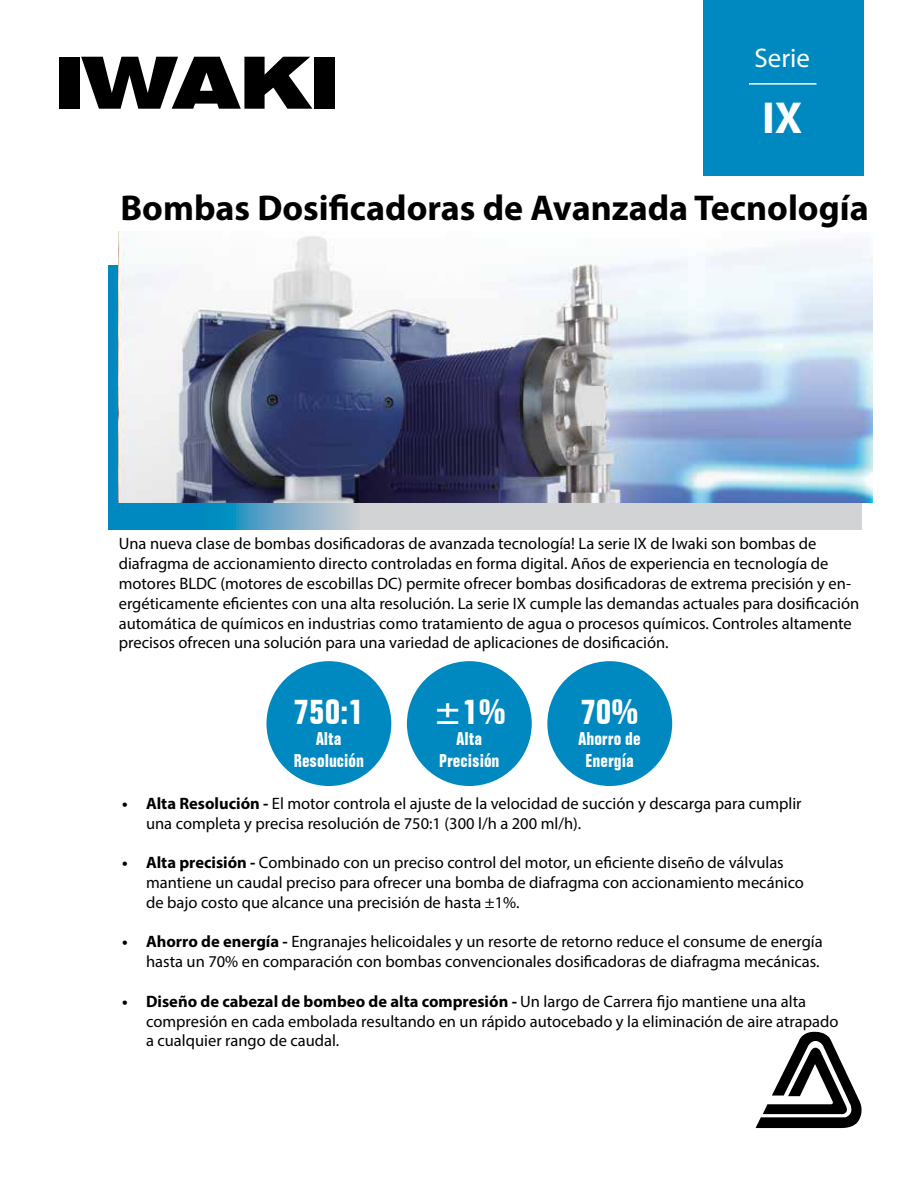
<style>
.page{position:relative;width:918px;height:1188px;background:#fff}
.page>*{position:absolute;margin:0;border:0;box-sizing:border-box;transform-origin:0 0}
.t1{font:900 expanded 72px "Swiss 721 BT";color:#000}
.t2{font:700 45px "Myriad Pro";color:#fff}
.t3{font:700 36px "Myriad Pro";color:#000}
.t4{font:700 condensed 36px "Folio BT";color:#fff}
.t5{font:27px "Myriad Pro";color:#fff}
.t6{font:700 condensed 18px/21.6px "Folio BT";color:#fff;text-align:center}
.t7{font:16.5px/19.8px "Myriad Pro";color:#000}
.s1{font-weight:700}
</style>
<div class="page">
<div style="left:703px;top:0;width:161px;height:175px;background:#0089c0"></div>
<svg style="left:108px;top:266px;width:754px;height:263px;background:#90bbcd"></svg>
<svg style="left:756px;top:1032px;width:106px;height:96px"></svg>
<hr style="left:749px;top:83px;width:67px;height:2px;background:#fff">
<img style="left:119px;top:232px;width:753px;height:271px">
<div style="left:407px;top:661px;width:125px;height:125px;background:#0089c0;border-radius:50%"></div>
<div style="left:547px;top:661px;width:125px;height:125px;background:#0089c0;border-radius:50%"></div>
<div style="left:266px;top:661px;width:125px;height:125px;background:#0089c0;border-radius:50%"></div>
<h1 class="t1" style="left:54px;top:39px;width:288px">IWAKI</h1>
<h3 class="t5" style="left:754px;top:41px;width:57px">Serie</h3>
<h2 class="t2" style="left:762px;top:88px;width:42px">IX</h2>
<h3 class="t3" style="left:120px;top:185px;width:750px">Bombas Dosificadoras de Avanzada Tecnología</h3>
<p class="t7" style="left:119px;top:534px;width:742px">Una nueva clase de bombas dosificadoras de avanzada tecnología! La serie IX de Iwaki son bombas de diafragma de accionamiento directo controladas en forma digital. Años de experiencia en tecnología de motores BLDC (motores de escobillas DC) permite ofrecer bombas dosificadoras de extrema precisión y en&shy;ergéticamente eficientes con una alta resolución. La serie IX cumple las demandas actuales para dosificación automática de químicos en industrias como tratamiento de agua o procesos químicos. Controles altamente precisos ofrecen una solución para una variedad de aplicaciones de dosificación.</p>
<h3 class="t4" style="left:294px;top:689px;width:72px">750:1</h3>
<p class="t6" style="left:294px;top:728px;width:72px">Alta<br>Resolución</p>
<h3 class="t4" style="left:433px;top:689px;width:75px">±1%</h3>
<p class="t6" style="left:439px;top:728px;width:62px">Alta<br>Precisión</p>
<h3 class="t4" style="left:581px;top:689px;width:60px">70%</h3>
<p class="t6" style="left:579px;top:728px;width:64px">Ahorro de<br>Energía</p>
<p class="t7" style="left:146px;top:793px;width:657px;text-indent:-24px"><span class="s1">• Alta Resolución -</span> El motor controla el ajuste de la velocidad de succión y descarga para cumplir una completa y precisa resolución de 750:1 (300 l/h a 200 ml/h).</p>
<p class="t7" style="left:146px;top:853px;width:659px;text-indent:-24px"><span class="s1">• Alta precisión -</span> Combinado con un preciso control del motor, un eficiente diseño de válvulas mantiene un caudal preciso para ofrecer una bomba de diafragma con accionamiento mecánico de bajo costo que alcance una precisión de hasta ±1%.</p>
<p class="t7" style="left:122px;top:932px;width:702px;text-align:right"><span class="s1">• Ahorro de energía -</span> Engranajes helicoidales y un resorte de retorno reduce el consume de energía hasta un 70% en comparación con bombas convencionales dosificadoras de diafragma mecánicas.</p>
<p class="t7" style="left:146px;top:991px;width:694px;text-indent:-24px"><span class="s1">• Diseño de cabezal de bombeo de alta compresión -</span> Un largo de Carrera fijo mantiene una alta compresión en cada embolada resultando en un rápido autocebado y la eliminación de aire atrapado a cualquier rango de caudal.</p>
</div>
